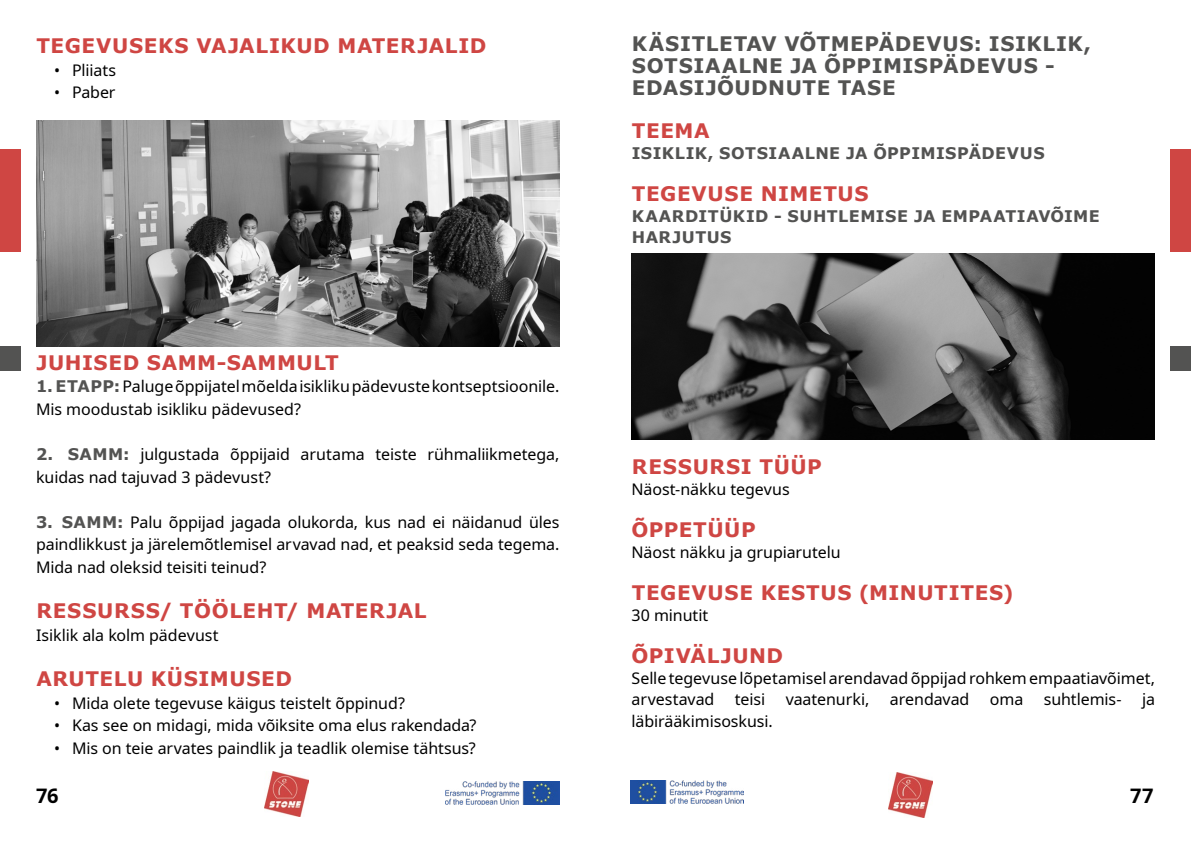
<style>
.page{position:relative;width:1191px;height:842px;background:#fff}
.page>*{position:absolute;margin:0;border:0;box-sizing:border-box;transform-origin:0 0}
.t1{font:700 20px "Verdana";letter-spacing:.03em;color:#cf4643}
.t2{font:700 20px/22px "Verdana";letter-spacing:.025em;color:#535352}
.t3{font:700 20px "Noto Sans";color:#000}
.t4{font:16px/22.6px "Noto Sans";letter-spacing:-.005em;color:#000}
.t5{font:700 16px/21px "Verdana";letter-spacing:.03em;color:#535352}
.s1{font-family:"Verdana";font-weight:700;color:#535352}
</style>
<div class="page">
<img style="left:888px;top:773px;width:44px;height:44px">
<img style="left:264px;top:772px;width:44px;height:44px">
<div style="left:1170px;top:149px;width:21px;height:103px;background:#cf4643"></div>
<div style="left:1170px;top:347px;width:21px;height:24px;background:#535352"></div>
<div style="left:0;top:149px;width:20px;height:103px;background:#cf4643"></div>
<div style="left:0;top:347px;width:20px;height:24px;background:#535352"></div>
<img style="left:630px;top:781px;width:113px;height:23px">
<img style="left:446px;top:782px;width:113px;height:23px">
<img style="left:36px;top:120px;width:523px;height:227px">
<img style="left:631px;top:253px;width:524px;height:187px">
<p class="t1" style="left:36px;top:32px;width:451px">TEGEVUSEKS VAJALIKUD MATERJALID</p>
<p class="t4" style="left:54px;top:59px;width:64px">• Pliiats</p>
<p class="t4" style="left:54px;top:82px;width:63px">• Paber</p>
<p class="t1" style="left:36px;top:348px;width:304px">JUHISED SAMM-SAMMULT</p>
<p class="t4" style="left:36px;top:375px;width:525px"><span class="s1">1. ETAPP:</span> Paluge õppijatel mõelda isikliku pädevuste kontseptsioonile.<br>Mis moodustab isikliku pädevused?</p>
<p class="t4" style="left:36px;top:443px;width:525px"><span class="s1">2. SAMM:</span> julgustada õppijaid arutama teiste rühmaliikmetega, kuidas nad tajuvad 3 pädevust?</p>
<p class="t4" style="left:36px;top:511px;width:525px;text-align:justify"><span class="s1">3. SAMM:</span> Palu õppijad jagada olukorda, kus nad ei näidanud üles paindlikkust ja järelemõtlemisel arvavad nad, et peaksid seda tegema.<br>Mida nad oleksid teisiti teinud?</p>
<p class="t1" style="left:36px;top:597px;width:392px">RESSURSS/ TÖÖLEHT/ MATERJAL</p>
<p class="t4" style="left:36px;top:624px;width:184px">Isiklik ala kolm pädevust</p>
<p class="t1" style="left:36px;top:664px;width:257px">ARUTELU KÜSIMUSED</p>
<p class="t4" style="left:54px;top:692px;width:352px">• Mida olete tegevuse käigus teistelt õppinud?</p>
<p class="t4" style="left:54px;top:714px;width:424px">• Kas see on midagi, mida võiksite oma elus rakendada?</p>
<p class="t4" style="left:54px;top:737px;width:423px">• Mis on teie arvates paindlik ja teadlik olemise tähtsus?</p>
<p class="t2" style="left:632px;top:33px;width:460px">KÄSITLETAV VÕTMEPÄDEVUS: ISIKLIK,<br>SOTSIAALNE JA ÕPPIMISPÄDEVUS -<br>EDASIJÕUDNUTE TASE</p>
<p class="t1" style="left:632px;top:117px;width:79px">TEEMA</p>
<p class="t5" style="left:632px;top:143px;width:414px">ISIKLIK, SOTSIAALNE JA ÕPPIMISPÄDEVUS</p>
<p class="t1" style="left:632px;top:180px;width:238px">TEGEVUSE NIMETUS</p>
<p class="t5" style="left:632px;top:206px;width:469px">KAARDITÜKID - SUHTLEMISE JA EMPAATIAVÕIME<br>HARJUTUS</p>
<p class="t1" style="left:632px;top:453px;width:192px">RESSURSI TÜÜP</p>
<p class="t4" style="left:631px;top:479px;width:160px">Näost-näkku tegevus</p>
<p class="t1" style="left:631px;top:516px;width:126px">ÕPPETÜÜP</p>
<p class="t4" style="left:631px;top:542px;width:211px">Näost näkku ja grupiarutelu</p>
<p class="t1" style="left:632px;top:579px;width:383px">TEGEVUSE KESTUS (MINUTITES)</p>
<p class="t4" style="left:631px;top:605px;width:78px">30 minutit</p>
<p class="t1" style="left:631px;top:642px;width:153px">ÕPIVÄLJUND</p>
<p class="t4" style="left:631px;top:668px;width:525px;line-height:21px">Selle tegevuse lõpetamisel arendavad õppijad rohkem empaatiavõimet, arvestavad</p>
<p class="t4" style="left:735px;top:689px;width:32px">teisi</p>
<p class="t4" style="left:785px;top:689px;width:85px">vaatenurki,</p>
<p class="t4" style="left:890px;top:689px;width:81px">arendavad</p>
<p class="t4" style="left:990px;top:689px;width:35px">oma</p>
<p class="t4" style="left:1043px;top:689px;width:79px">suhtlemis-</p>
<p class="t4" style="left:1142px;top:689px;width:14px">ja</p>
<p class="t4" style="left:631px;top:711px;width:143px">läbirääkimisoskusi.</p>
<p class="t3" style="left:36px;top:781px;width:24px">76</p>
<p class="t3" style="left:1130px;top:782px;width:25px">77</p>
</div>
